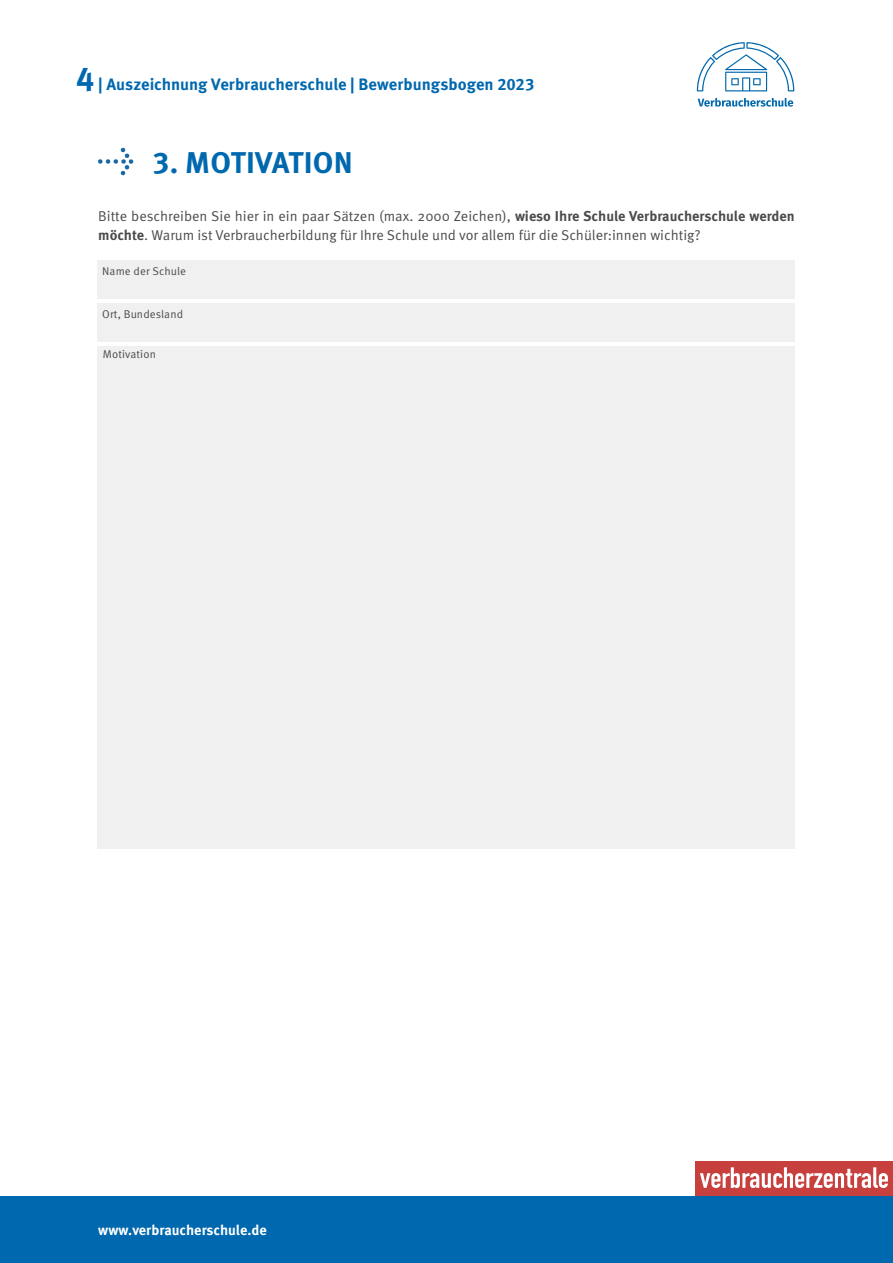
<style>
.page{position:relative;width:893px;height:1263px;background:#fff}
.page>*{position:absolute;margin:0;border:0;box-sizing:border-box;transform-origin:0 0}
.t1{font:700 33px "Meta Pro";color:#0068ae}
.t2{font:700 30px "Meta Pro";letter-spacing:.01em;color:#0068ae}
.t3{font:700 16.5px "Meta Pro";color:#0068ae}
.t4{font:14.25px/19.5px "Meta Pro Norm";color:#4b4b4d}
.t5{font:700 14.25px "Meta Pro";color:#fff}
.t6{font:11.25px "Meta Pro Norm";letter-spacing:.01em;color:#4b4b4d}
.s1{font-family:"Meta Pro";font-weight:700}
</style>
<div class="page">
<div style="left:0;top:1196px;width:893px;height:67px;background:#0068ae"></div>
<svg style="left:697px;top:42px;width:97px;height:49px"></svg>
<svg style="left:698px;top:98px;width:95px;height:9px"></svg>
<div style="left:695px;top:1161px;width:198px;height:35px;background:#c7403e"></div>
<svg style="left:700px;top:1167px;width:188px;height:21px"></svg>
<svg style="left:98px;top:148px;width:35px;height:27px"></svg>
<div style="left:98px;top:260px;width:697px;height:38px;background:#f0f0f0"></div>
<div style="left:98px;top:346px;width:697px;height:502px;background:#f0f0f0"></div>
<div style="left:98px;top:303px;width:697px;height:38px;background:#f0f0f0"></div>
<h1 class="t1" style="left:76px;top:53px;width:20px">4</h1>
<p class="t3" style="left:98px;top:72px;width:438px">| Auszeichnung Verbraucherschule | Bewerbungsbogen 2023</p>
<h2 class="t2" style="left:153px;top:139px;width:202px">3. MOTIVATION</h2>
<p class="t4" style="left:98px;top:205px;width:698px">Bitte beschreiben Sie hier in ein paar Sätzen (max. 2000 Zeichen), <span class="s1">wieso Ihre Schule Verbraucherschule werden möchte</span>. Warum ist Verbraucherbildung für Ihre Schule und vor allem für die Schüler:innen wichtig?</p>
<p class="t6" style="left:102px;top:262px;width:85px">Name der Schule</p>
<p class="t6" style="left:102px;top:305px;width:82px">Ort, Bundesland</p>
<p class="t6" style="left:103px;top:345px;width:55px">Motivation</p>
<p class="t5" style="left:98px;top:1219px;width:170px">www.verbraucherschule.de</p>
</div>
